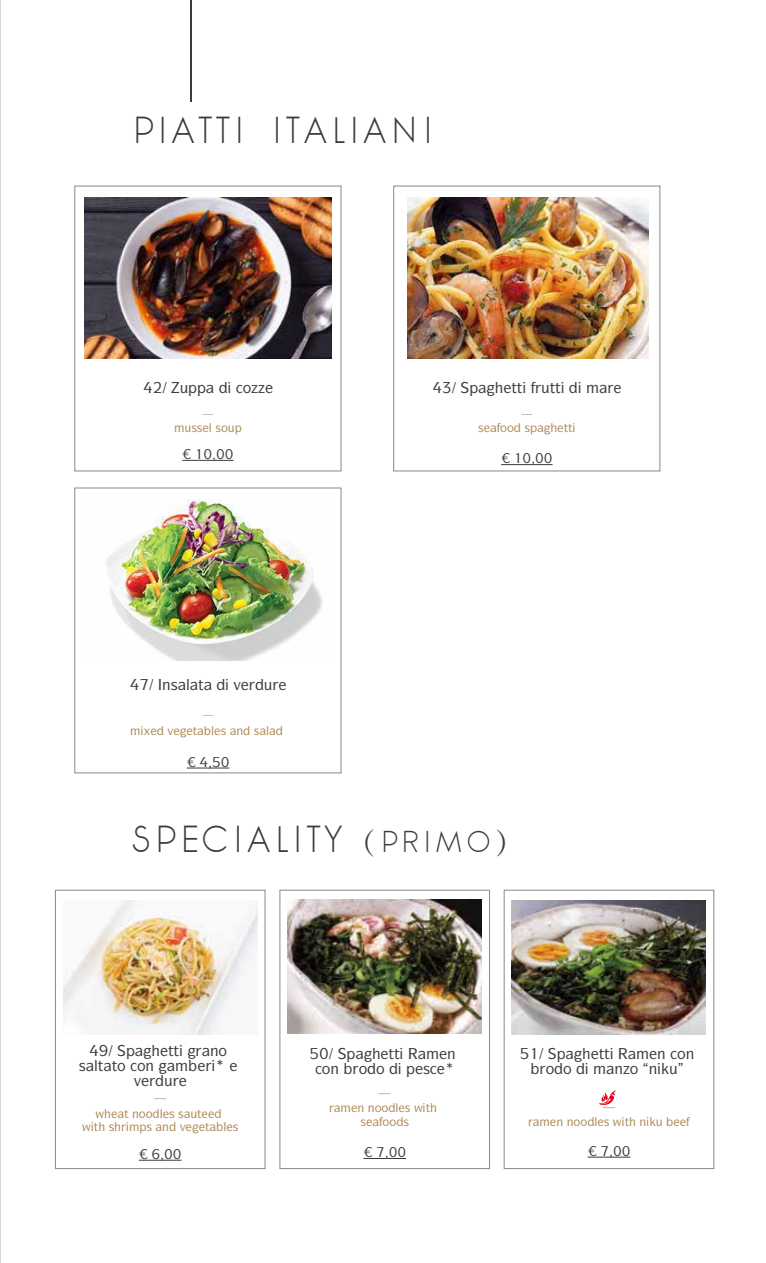
<style>
.page{position:relative;width:766px;height:1263px;background:#fff}
.page>*{position:absolute;margin:0;border:0;box-sizing:border-box;transform-origin:0 0}
.t1{font:100 37.5px "phantom";letter-spacing:.12em;color:#3e3a39}
.t2{font:500 15px "ITC Symbol Std";color:#3e3a39}
.t3{font:300 13.5px "Adobe Song Std";color:#3e3a39}
.t4{font:500 12px "ITC Symbol Std";color:#ae8955}
.t5{font:300 12px "Adobe Song Std";color:#3e3a39}
.s1{font-family:"Adobe Song Std";font-weight:300;font-size:30.15px}
.s2{font-size:30.15px}
</style>
<div class="page">
<div style="left:393px;top:186px;width:267px;height:285px;background:#fff;border:1px solid #898989"></div>
<img style="left:407px;top:197px;width:241px;height:162px">
<hr style="left:501px;top:464px;width:51px;height:1px;background:#3e3a39">
<div style="left:75px;top:186px;width:266px;height:285px;background:#fff;border:1px solid #898989"></div>
<img style="left:85px;top:197px;width:246px;height:162px">
<hr style="left:182px;top:460px;width:51px;height:1px;background:#3e3a39">
<div style="left:75px;top:488px;width:266px;height:285px;background:#fff;border:1px solid #898989"></div>
<img style="left:106px;top:499px;width:216px;height:162px">
<hr style="left:187px;top:768px;width:42px;height:1px;background:#3e3a39">
<hr style="left:190px;top:0;width:1px;height:102px;background:#3e3a39">
<div style="left:504px;top:890px;width:209px;height:279px;background:#fff;border:1px solid #898989"></div>
<div style="left:55px;top:890px;width:210px;height:279px;background:#fff;border:1px solid #898989"></div>
<hr style="left:139px;top:1160px;width:42px;height:1px;background:#3e3a39">
<div style="left:279px;top:890px;width:210px;height:279px;background:#fff;border:1px solid #898989"></div>
<hr style="left:363px;top:1158px;width:43px;height:1px;background:#3e3a39">
<img style="left:63px;top:900px;width:194px;height:134px">
<img style="left:287px;top:899px;width:194px;height:134px">
<hr style="left:587px;top:1157px;width:43px;height:1px;background:#3e3a39">
<img style="left:512px;top:900px;width:185px;height:134px">
<svg style="left:599px;top:1090px;width:16px;height:15px"></svg>
<div style="left:697px;top:0;width:68px;height:1263px;background:#fff"></div>
<svg style="left:197px;top:459px;width:36px;height:2px"></svg>
<svg style="left:516px;top:464px;width:35px;height:1px"></svg>
<svg style="left:140px;top:1159px;width:41px;height:2px"></svg>
<svg style="left:588px;top:1156px;width:41px;height:2px"></svg>
<svg style="left:187px;top:767px;width:41px;height:2px"></svg>
<h1 class="t1" style="left:132px;top:109px;width:302px">PIATTI ITALIANI</h1>
<p class="t5" style="left:202px;top:408px;width:13px">―</p>
<p class="t4" style="left:184px;top:420px;width:52px">◆▲▲ ● ▲□◆</p>
<p class="t2" style="left:511px;top:378px;width:51px">▼▼ ◆▼▼</p>
<p class="t5" style="left:520px;top:408px;width:13px">―</p>
<p class="t4" style="left:478px;top:420px;width:53px">▲ □□ ▲</p>
<p class="t2" style="left:130px;top:675px;width:75px">✔ ■▲●▼</p>
<p class="t5" style="left:202px;top:709px;width:13px">―</p>
<p class="t4" style="left:167px;top:723px;width:103px">❖ ▼ ●▲ ■ ▲●</p>
<h1 class="t1" style="left:132px;top:817px;width:394px">SPECIALITY<span class="s1">（</span><span class="s2">PRIMO</span><span class="s1">）</span></h1>
<p class="t2" style="left:79px;top:1056px;width:77px">▲ ●▼ ▼□ □■</p>
<p class="t3" style="left:153px;top:1092px;width:15px">―</p>
<p class="t4" style="left:124px;top:1105px;width:79px">▼ ■□□ ● ▲ ▲ ◆▼</p>
<p class="t4" style="left:146px;top:1119px;width:41px">▲ ■ ❖</p>
<p class="t4" style="left:205px;top:1119px;width:35px">▼ ●▲</p>
<p class="t3" style="left:378px;top:1087px;width:15px">―</p>
<p class="t4" style="left:357px;top:1100px;width:55px">■ ■□□ ● ▲</p>
<p class="t4" style="left:360px;top:1114px;width:50px">▲ □□▲</p>
<p class="t2" style="left:447px;top:1044px;width:10px">■</p>
<p class="t2" style="left:657px;top:1044px;width:39px">■ □■</p>
<p class="t2" style="left:614px;top:1059px;width:65px">■□ ■ ◆</p>
<p class="t3" style="left:602px;top:1100px;width:15px">―</p>
<p class="t4" style="left:556px;top:1114px;width:55px">■ ■□□ ● ▲</p>
<p class="t4" style="left:624px;top:1114px;width:39px">▼ ■ ◆</p>
</div>
